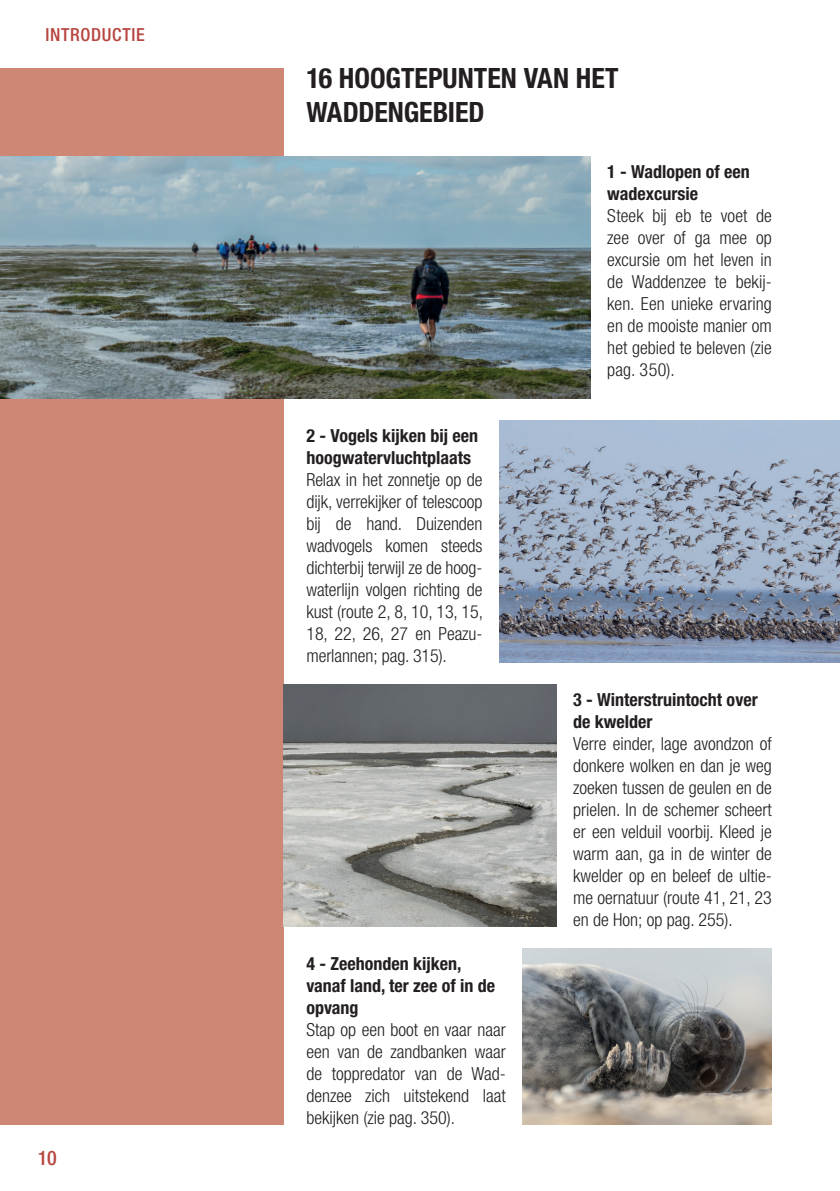
<style>
.page{position:relative;width:840px;height:1191px;background:#fff}
.page>*{position:absolute;margin:0;border:0;box-sizing:border-box;transform-origin:0 0}
.t1{font:700 condensed 28px/33.6px "Helvetica Neue LT Std";color:#231f20}
.t2{font:500 condensed 20px "Helvetica Neue LT Std";color:#b74540}
.t3{font:300 condensed 18px/22px "Helvetica Neue LT Std";color:#231f20;text-align:justify}
.t4{font:700 condensed 18px/22px "Helvetica Neue LT Std";color:#231f20}
.t5{font:500 condensed 18px "Helvetica Neue LT Std";letter-spacing:.035em;color:#b74540}
</style>
<div class="page">
<div style="left:0;top:68px;width:283px;height:1056px;background:#ce8775"></div>
<img style="left:0;top:156px;width:590px;height:242px">
<img style="left:499px;top:420px;width:340px;height:242px">
<img style="left:283px;top:684px;width:273px;height:242px">
<img style="left:522px;top:948px;width:249px;height:176px">
<p class="t5" style="left:45px;top:24px;width:101px">INTRODUCTIE</p>
<p class="t2" style="left:38px;top:1146px;width:20px">10</p>
<h1 class="t1" style="left:306px;top:61px;width:313px">16 HOOGTEPUNTEN VAN HET<br>WADDENGEBIED</h1>
<p class="t4" style="left:306px;top:424px;width:173px">2 - Vogels kijken bij een hoogwatervluchtplaats</p>
<p class="t3" style="left:306px;top:468px;width:178px">Relax in het zonnetje op de dijk, verrekijker of telescoop bij de hand. Duizenden wadvogels komen steeds dichterbij terwijl ze de hoog&shy;waterlijn volgen richting de kust (route 2, 8, 10, 13, 15, 18, 22, 26, 27 en Peazu&shy;merlannen; pag. 315).</p>
<p class="t4" style="left:306px;top:952px;width:190px">4 - Zeehonden kijken, vanaf land, ter zee of in de opvang</p>
<p class="t3" style="left:306px;top:1018px;width:201px">Stap op een boot en vaar naar een van de zandbanken waar de toppredator van de Wad&shy;denzee zich uitstekend laat bekijken (zie pag. 350).</p>
<p class="t4" style="left:607px;top:160px;width:144px">1 - Wadlopen of een wadexcursie</p>
<p class="t3" style="left:607px;top:205px;width:166px">Steek bij eb te voet de zee over of ga mee op excursie om het leven in de Waddenzee te bekij&shy;ken. Een unieke ervaring en de mooiste manier om het gebied te beleven (zie pag. 350).</p>
<p class="t4" style="left:573px;top:688px;width:186px">3 - Winterstruintocht over de kwelder</p>
<p class="t3" style="left:573px;top:732px;width:200px">Verre einder, lage avondzon of donkere wolken en dan je weg zoeken tussen de geulen en de prielen. In de schemer scheert er een velduil voorbij. Kleed je warm aan, ga in de winter de kwelder op en beleef de ultie&shy;me oernatuur (route 41, 21, 23 en de Hon; op pag. 255).</p>
</div>
